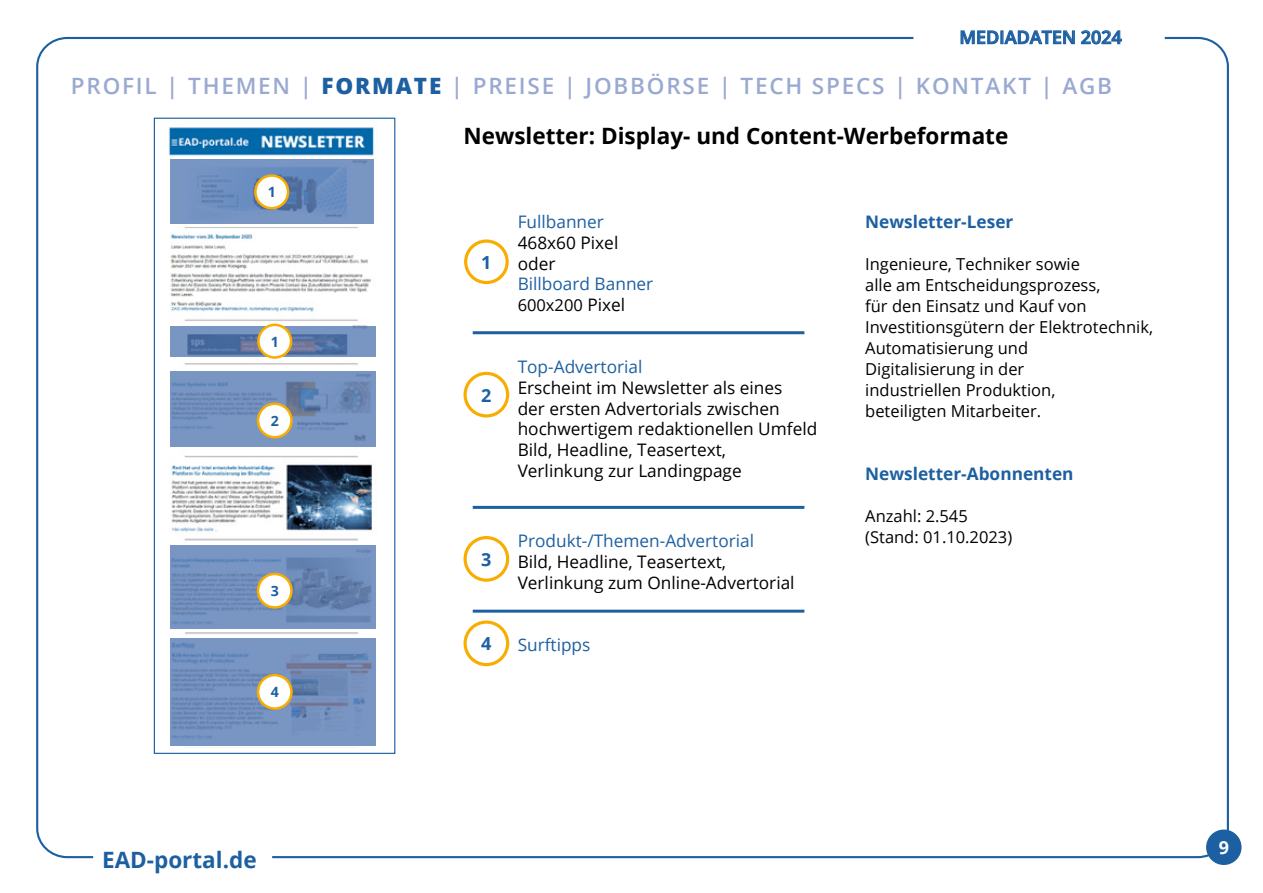
<style>
.page{position:relative;width:1263px;height:893px;background:#fff}
.page>*{position:absolute;margin:0;border:0;box-sizing:border-box;transform-origin:0 0}
.t1{font:600 22.5px "Open Sans";letter-spacing:.08em;color:#9aa9d1}
.t2{font:700 22.5px "Open Sans";color:#000}
.t3{font:700 22.5px "Open Sans";color:#1d60a1}
.t4{font:600 18px "Open Sans";color:#1d60a1}
.t5{font:700 18px "Open Sans";color:#1d60a1}
.t6{font:700 18px "Open Sans";color:#fff}
.t7{font:17.25px/20.7px "Open Sans";color:#000}
.t8{font:17.25px "Open Sans";color:#1d60a1}
.t9{font:700 17.25px "Open Sans";color:#1d60a1}
.t10{font:16.5px/21px "Open Sans";color:#000}
.t11{font:700 14.1px "Open Sans";color:#1d60a1}
.s1{font-weight:800;color:#1d60a1}
.s2{font-size:17.25px}
</style>
<div class="page">
<svg style="left:913px;top:30px;width:252px;height:15px"></svg>
<div style="left:1206px;top:829px;width:35px;height:36px;background:#1d60a1;border-radius:50%"></div>
<div style="left:463px;top:372px;width:46px;height:45px;border:3px solid #f8ad00;border-radius:50%"></div>
<div style="left:463px;top:536px;width:46px;height:46px;border:3px solid #f8ad00;border-radius:50%"></div>
<div style="left:463px;top:620px;width:46px;height:46px;border:3px solid #f8ad00;border-radius:50%"></div>
<hr style="left:473px;top:331px;width:331px;height:3px;background:#1d60a1">
<hr style="left:473px;top:506px;width:331px;height:3px;background:#1d60a1">
<hr style="left:473px;top:610px;width:331px;height:3px;background:#1d60a1">
<div style="left:464px;top:239px;width:45px;height:45px;border:3px solid #f8ad00;border-radius:50%"></div>
<div style="left:154px;top:118px;width:241px;height:636px;background:#fff;border:1px solid #1d60a1"></div>
<img style="left:169px;top:127px;width:207px;height:512px">
<svg style="left:170px;top:159px;width:203px;height:65px;background:#6f8fbe"></svg>
<svg style="left:170px;top:371px;width:206px;height:75px;background:#738fbb"></svg>
<svg style="left:170px;top:326px;width:206px;height:30px;background:#6582af"></svg>
<svg style="left:170px;top:546px;width:206px;height:83px;background:#708dba"></svg>
<svg style="left:170px;top:639px;width:206px;height:107px;background:#738fbc"></svg>
<div style="left:255px;top:176px;width:33px;height:32px;background:#fff;border-radius:50%"></div>
<div style="left:254px;top:174px;width:35px;height:35px;border:3px solid #f8ad00;border-radius:50%"></div>
<div style="left:258px;top:325px;width:33px;height:32px;background:#fff;border-radius:50%"></div>
<div style="left:257px;top:324px;width:35px;height:35px;border:3px solid #f8ad00;border-radius:50%"></div>
<div style="left:258px;top:675px;width:33px;height:34px;background:#fff;border-radius:50%"></div>
<div style="left:257px;top:674px;width:36px;height:36px;border:3px solid #f8ad00;border-radius:50%"></div>
<div style="left:258px;top:574px;width:33px;height:33px;background:#fff;border-radius:50%"></div>
<div style="left:257px;top:573px;width:36px;height:36px;border:3px solid #f8ad00;border-radius:50%"></div>
<div style="left:258px;top:404px;width:33px;height:33px;background:#fff;border-radius:50%"></div>
<div style="left:257px;top:402px;width:36px;height:36px;border:3px solid #f8ad00;border-radius:50%"></div>
<p class="t4" style="left:959px;top:25px;width:164px">MEDIADATEN 2024</p>
<h1 class="t1" style="left:71px;top:70px;width:1043px">PROFIL | THEMEN | <span class="s1">FORMATE</span> | PREISE | JOBBÖRSE | TECH SPECS | KONTAKT | AGB</h1>
<p class="t11" style="left:268px;top:182px;width:10px">1</p>
<p class="t11" style="left:271px;top:331px;width:10px">1</p>
<p class="t11" style="left:271px;top:411px;width:10px">2</p>
<p class="t11" style="left:271px;top:581px;width:10px">3</p>
<p class="t11" style="left:271px;top:682px;width:10px">4</p>
<h1 class="t3" style="left:102px;top:844px;width:156px">EAD-portal.de</h1>
<h1 class="t2" style="left:463px;top:120px;width:546px">Newsletter: Display- und Content-Werbeformate</h1>
<p class="t5" style="left:481px;top:249px;width:12px">1</p>
<p class="t5" style="left:481px;top:382px;width:12px">2</p>
<p class="t5" style="left:481px;top:546px;width:12px">3</p>
<p class="t5" style="left:481px;top:631px;width:12px">4</p>
<p class="t8" style="left:518px;top:210px;width:88px">Fullbanner</p>
<p class="t7" style="left:518px;top:232px;width:102px">468x60 Pixel oder</p>
<p class="t8" style="left:518px;top:272px;width:137px">Billboard Banner</p>
<p class="t10" style="left:518px;top:294px;width:109px">600x200 <span class="s2">Pixel</span></p>
<p class="t8" style="left:518px;top:355px;width:126px">Top-Advertorial</p>
<p class="t7" style="left:518px;top:377px;width:301px">Erscheint im Newsletter als eines<br>der ersten Advertorials zwischen hochwertigem redaktionellen Umfeld<br>Bild, Headline, Teasertext,<br>Verlinkung zur Landingpage</p>
<p class="t8" style="left:518px;top:529px;width:238px">Produkt-/Themen-Advertorial</p>
<p class="t7" style="left:518px;top:551px;width:278px">Bild, Headline, Teasertext,<br>Verlinkung zum Online-Advertorial</p>
<p class="t8" style="left:518px;top:633px;width:74px">Surftipps</p>
<p class="t9" style="left:865px;top:210px;width:150px">Newsletter-Leser</p>
<p class="t10" style="left:865px;top:253px;width:289px">Ingenieure, Techniker sowie<br>alle am Entscheidungsprozess,<br>für den Einsatz und Kauf von<br>Investitionsgütern der Elektrotechnik,<br>Automatisierung und<br>Digitalisierung in der<br>industriellen Produktion,<br>beteiligten Mitarbeiter.</p>
<p class="t9" style="left:865px;top:461px;width:210px">Newsletter-Abonnenten</p>
<p class="t10" style="left:865px;top:505px;width:149px">Anzahl: 2.545 (Stand: 01.10.2023)</p>
<p class="t6" style="left:1219px;top:835px;width:12px">9</p>
</div>
